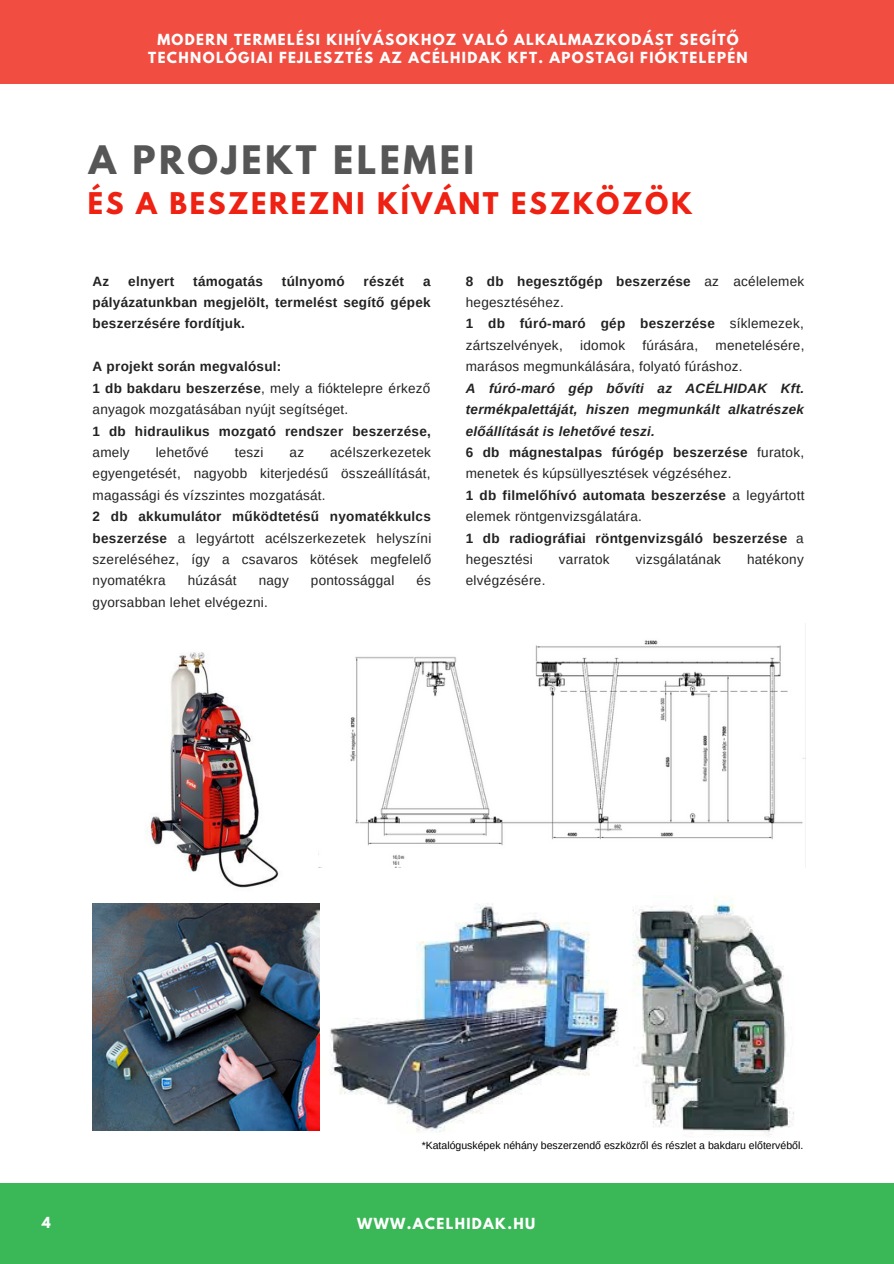
<style>
.page{position:relative;width:894px;height:1264px;background:#fff}
.page>*{position:absolute;margin:0;border:0;box-sizing:border-box;transform-origin:0 0}
.t1{font:700 34.8px "League Spartan";letter-spacing:.1em;color:#565656}
.t2{font:700 26.55px "League Spartan";letter-spacing:.1em;color:#ee2112}
.t3{font:13.5px/21.5px "Arimo";letter-spacing:.02em;color:#222}
.t4{font:700 13.5px/21.5px "Arimo";letter-spacing:.02em;color:#222}
.t5{font:700 13.5px/18px "League Spartan";letter-spacing:.1em;color:#fff;text-align:center}
.t6{font:italic 700 13.5px/21.5px "Arimo";letter-spacing:.02em;color:#222;text-align:justify}
.t7{font:700 13.5px "League Spartan";color:#fefefe}
.t8{font:10.5px "Arimo";color:#000}
.s1{font-weight:700}
.s2{font-weight:400}
</style>
<div class="page">
<div style="left:0;top:0;width:893px;height:83px;background:#f14d41"></div>
<div style="left:0;top:1183px;width:893px;height:80px;background:#3ab756"></div>
<img style="left:632px;top:896px;width:162px;height:240px">
<img style="left:92px;top:903px;width:228px;height:227px">
<img style="left:330px;top:903px;width:288px;height:230px">
<img style="left:318px;top:640px;width:486px;height:227px">
<img style="left:146px;top:652px;width:133px;height:236px">
<p class="t5" style="left:148px;top:32px;width:601px">MODERN TERMELÉSI KIHÍVÁSOKHOZ VALÓ ALKALMAZKODÁST SEGÍTŐ<br>TECHNOLÓGIAI FEJLESZTÉS AZ ACÉLHIDAK KFT. APOSTAGI FIÓKTELEPÉN</p>
<p class="t1" style="left:89px;top:143px;width:387px">A PROJEKT ELEMEI</p>
<p class="t2" style="left:88px;top:190px;width:605px">ÉS A BESZEREZNI KÍVÁNT ESZKÖZÖK</p>
<p class="t4" style="left:92px;top:270px;width:18px">Az</p>
<p class="t4" style="left:128px;top:270px;width:47px">elnyert</p>
<p class="t4" style="left:193px;top:270px;width:71px">támogatás</p>
<p class="t4" style="left:282px;top:270px;width:64px">túlnyomó</p>
<p class="t4" style="left:363px;top:270px;width:42px">részét</p>
<p class="t4" style="left:92px;top:270px;width:339px;text-align:justify;text-indent:330px">a pályázatunkban megjelölt, termelést segítő gépek beszerzésére fordítjuk.</p>
<p class="t4" style="left:92px;top:356px;width:190px">A projekt során megvalósul:</p>
<p class="t3" style="left:92px;top:377px;width:339px"><span class="s1">1 db bakdaru beszerzése</span>, mely a fióktelepre érkező anyagok mozgatásában nyújt segítséget.</p>
<p class="t4" style="left:92px;top:420px;width:340px">1 db hidraulikus mozgató rendszer beszerzése, <span class="s2">amely</span></p>
<p class="t3" style="left:92px;top:441px;width:340px;text-align:justify;text-indent:237px">acélszerkezetek egyengetését, nagyobb kiterjedésű összeállítását, magassági és vízszintes mozgatását.</p>
<p class="t3" style="left:92px;top:505px;width:340px;text-align:justify"><span class="s1">2 db akkumulátor működtetésű nyomatékkulcs beszerzése</span> a legyártott acélszerkezetek helyszíni szereléséhez, így a csavaros kötések megfelelő nyomatékra</p>
<p class="t3" style="left:156px;top:441px;width:54px">lehetővé</p>
<p class="t3" style="left:235px;top:441px;width:30px">teszi</p>
<p class="t3" style="left:289px;top:441px;width:16px">az</p>
<p class="t3" style="left:188px;top:570px;width:50px">húzását</p>
<p class="t3" style="left:259px;top:570px;width:32px">nagy</p>
<p class="t3" style="left:311px;top:570px;width:85px">pontossággal</p>
<p class="t3" style="left:416px;top:570px;width:16px">és</p>
<p class="t3" style="left:92px;top:591px;width:177px">gyorsabban lehet elvégezni.</p>
<p class="t3" style="left:465px;top:270px;width:340px"><span class="s1">8 db hegesztőgép beszerzése</span> az acélelemek hegesztéséhez.</p>
<p class="t3" style="left:465px;top:313px;width:339px"><span class="s1">1 db fúró-maró gép beszerzése</span> síklemezek, zártszelvények,</p>
<p class="t3" style="left:465px;top:334px;width:340px;text-indent:250px">menetelésére, marásos megmunkálására, folyató fúráshoz.</p>
<p class="t6" style="left:465px;top:377px;width:340px">A fúró-maró gép bővíti az ACÉLHIDAK Kft. termékpalettáját, hiszen megmunkált alkatrészek előállítását is lehetővé teszi.</p>
<p class="t3" style="left:465px;top:441px;width:340px"><span class="s1">6 db mágnestalpas fúrógép beszerzése</span> furatok, menetek és kúpsüllyesztések végzéséhez.</p>
<p class="t3" style="left:465px;top:484px;width:340px"><span class="s1">1 db filmelőhívó automata beszerzése</span> a legyártott elemek röntgenvizsgálatára.</p>
<p class="t4" style="left:465px;top:527px;width:339px">1 db radiográfiai röntgenvizsgáló beszerzése <span class="s2">a hegesztési</span></p>
<p class="t3" style="left:580px;top:334px;width:46px">idomok</p>
<p class="t3" style="left:642px;top:334px;width:57px">fúrására,</p>
<p class="t3" style="left:558px;top:548px;width:52px">varratok</p>
<p class="t3" style="left:635px;top:548px;width:87px">vizsgálatának</p>
<p class="t3" style="left:746px;top:548px;width:58px">hatékony</p>
<p class="t3" style="left:465px;top:570px;width:81px">elvégzésére.</p>
<p class="t7" style="left:42px;top:1215px;width:10px">4</p>
<p class="t8" style="left:421px;top:1139px;width:383px">*Katalógusképek néhány beszerzendő eszközről és részlet a bakdaru előtervéből.</p>
<p class="t5" style="left:357px;top:1215px;width:179px">WWW.ACELHIDAK.HU</p>
</div>
